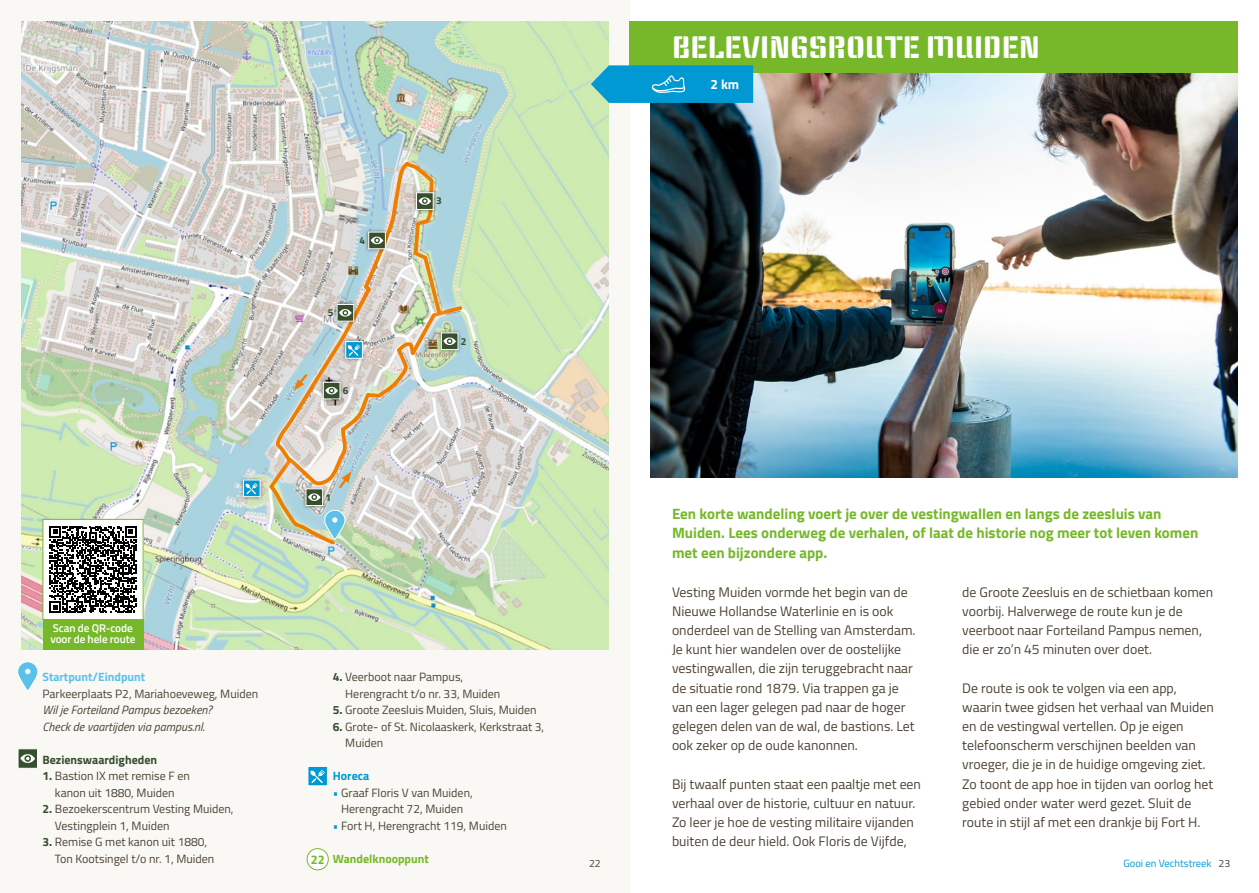
<style>
.page{position:relative;width:1259px;height:893px;background:#fff}
.page>*{position:absolute;margin:0;border:0;box-sizing:border-box;transform-origin:0 0}
.t1{font:30px "Keania One";color:#fff}
.t2{font:700 15px/19.5px "Titillium Web";color:#76b82a}
.t3{font:13.8px/19.2px "Titillium Web";color:#4c4233}
.t4{font:700 13.5px "Titillium Web";color:#fff}
.t5{font:700 12.45px "Titillium Web";color:#76b82a}
.t6{font:12px/16.5px "Titillium Web";color:#4c4233}
.t7{font:italic 12px/16.5px "Titillium Web";color:#4c4233}
.t8{font:700 12px "Titillium Web";color:#364f2d}
.t9{font:700 12px "Titillium Web";color:#5bc1e8}
.t10{font:700 12px "Titillium Web";color:#76b82a}
.t11{font:700 12px "Titillium Web";color:#0099d4}
.t12{font:600 11.25px/11.2px "Titillium Web";letter-spacing:-.01em;color:#fff}
.t13{font:10.5px "Titillium Web";color:#0099d4}
.t14{font:10.5px "Titillium Web";color:#4c4233}
.t15{font:700 10.05px "Titillium Web";color:#364f2d}
.s1{font-weight:700;color:#364f2d}
.s2{color:#0099d4}
.s3{color:#4c4233}
</style>
<div class="page">
<div style="left:0;top:0;width:629px;height:893px;background:#f9f8f5"></div>
<img style="left:21px;top:21px;width:587px;height:628px">
<div style="left:260px;top:297px;width:211px;height:256px;background:#fff;opacity:.75"></div>
<svg style="left:267px;top:304px;width:198px;height:242px;background:#d3d4ca"></svg>
<div style="left:266px;top:153px;width:184px;height:318px;background:#fff;opacity:.75"></div>
<img style="left:274px;top:160px;width:170px;height:304px">
<div style="left:307px;top:766px;width:21px;height:20px;background:#0099d4;border:1px solid #fff"></div>
<svg style="left:310px;top:770px;width:15px;height:13px"></svg>
<div style="left:307px;top:849px;width:21px;height:21px;background:#fff;border-radius:50%"></div>
<div style="left:307px;top:848px;width:22px;height:22px;border:1px solid #76b82a;border-radius:50%"></div>
<svg style="left:324px;top:508px;width:22px;height:33px"></svg>
<svg style="left:18px;top:662px;width:20px;height:28px"></svg>
<div style="left:18px;top:748px;width:20px;height:21px;background:#364f2d;border:1px solid #fff"></div>
<svg style="left:20px;top:754px;width:15px;height:9px"></svg>
<div style="left:341px;top:337px;width:26px;height:26px;background:#000;opacity:.51"></div>
<div style="left:345px;top:341px;width:18px;height:18px;background:#0099d4;border:1px solid #fff"></div>
<svg style="left:348px;top:344px;width:12px;height:12px"></svg>
<div style="left:239px;top:476px;width:25px;height:25px;background:#000;opacity:.51"></div>
<div style="left:243px;top:480px;width:17px;height:17px;background:#0099d4;border:1px solid #fff"></div>
<svg style="left:245px;top:483px;width:13px;height:11px"></svg>
<div style="left:364px;top:228px;width:26px;height:25px;background:#000;opacity:.51"></div>
<div style="left:368px;top:232px;width:18px;height:17px;background:#364f2d;border:1px solid #fff"></div>
<svg style="left:371px;top:237px;width:12px;height:7px"></svg>
<div style="left:333px;top:300px;width:25px;height:26px;background:#000;opacity:.51"></div>
<div style="left:337px;top:304px;width:17px;height:17px;background:#364f2d;border:1px solid #fff"></div>
<svg style="left:339px;top:309px;width:13px;height:8px"></svg>
<div style="left:302px;top:485px;width:25px;height:25px;background:#000;opacity:.51"></div>
<div style="left:306px;top:488px;width:17px;height:18px;background:#364f2d;border:1px solid #fff"></div>
<svg style="left:308px;top:493px;width:12px;height:8px"></svg>
<div style="left:319px;top:378px;width:25px;height:25px;background:#000;opacity:.51"></div>
<div style="left:323px;top:382px;width:17px;height:17px;background:#364f2d;border:1px solid #fff"></div>
<svg style="left:325px;top:387px;width:13px;height:7px"></svg>
<div style="left:437px;top:329px;width:25px;height:25px;background:#000;opacity:.51"></div>
<div style="left:441px;top:333px;width:17px;height:17px;background:#364f2d;border:1px solid #fff"></div>
<svg style="left:443px;top:337px;width:13px;height:8px"></svg>
<div style="left:412px;top:189px;width:25px;height:25px;background:#000;opacity:.51"></div>
<div style="left:416px;top:192px;width:17px;height:18px;background:#364f2d;border:1px solid #fff"></div>
<svg style="left:418px;top:197px;width:13px;height:8px"></svg>
<svg style="left:337px;top:471px;width:14px;height:19px"></svg>
<svg style="left:294px;top:372px;width:15px;height:19px"></svg>
<img style="left:651px;top:72px;width:586px;height:406px">
<div style="left:629px;top:21px;width:608px;height:51px;background:#76b82a"></div>
<svg style="left:591px;top:65px;width:162px;height:38px;background:#13a0d1"></svg>
<div style="left:43px;top:519px;width:100px;height:101px;background:#fff"></div>
<svg style="left:49px;top:526px;width:88px;height:87px"></svg>
<div style="left:43px;top:619px;width:100px;height:30px;background:#76b82a"></div>
<p class="t12" style="left:50px;top:622px;width:86px">Scan de QR-code voor de hele route</p>
<p class="t9" style="left:43px;top:668px;width:104px">Startpunt/Eindpunt</p>
<p class="t6" style="left:43px;top:684px;width:217px">Parkeerplaats P2, Mariahoeveweg, Muiden</p>
<p class="t7" style="left:43px;top:701px;width:171px">Wil je Forteiland Pampus bezoeken?<br>Check de vaartijden via pampus.nl.</p>
<p class="t8" style="left:43px;top:750px;width:116px">Bezienswaardigheden</p>
<p class="t6" style="left:43px;top:767px;width:149px;text-align:center"><span class="s1">1.</span> Bastion IX met remise F en kanon uit 1880, Muiden</p>
<p class="t6" style="left:55px;top:800px;width:180px;text-indent:-12px"><span class="s1">2.</span> Bezoekerscentrum Vesting Muiden,<br>Vestingplein 1, Muiden</p>
<p class="t6" style="left:55px;top:833px;width:161px;text-indent:-12px"><span class="s1">3.</span> Remise G met kanon uit 1880,<br>Ton Kootsingel t/o nr. 1, Muiden</p>
<p class="t15" style="left:328px;top:305px;width:7px">5</p>
<p class="t15" style="left:359px;top:233px;width:7px">4</p>
<p class="t15" style="left:343px;top:383px;width:7px">6</p>
<p class="t15" style="left:325px;top:489px;width:7px">1</p>
<p class="t15" style="left:436px;top:193px;width:7px">3</p>
<p class="t15" style="left:461px;top:333px;width:7px">2</p>
<p class="t5" style="left:311px;top:850px;width:15px">22</p>
<p class="t6" style="left:345px;top:668px;width:157px;text-indent:-12px"><span class="s1">4.</span> Veerboot naar Pampus,<br>Herengracht t/o nr. 33, Muiden</p>
<p class="t6" style="left:333px;top:701px;width:205px"><span class="s1">5.</span> Groote Zeesluis Muiden, Sluis, Muiden</p>
<p class="t6" style="left:345px;top:717px;width:200px;text-indent:-12px"><span class="s1">6.</span> Grote- of St. Nicolaaskerk, Kerkstraat 3,<br>Muiden</p>
<p class="t11" style="left:333px;top:767px;width:38px">Horeca</p>
<p class="t6" style="left:333px;top:783px;width:141px;text-align:center"><span class="s2">•</span> Graaf Floris V van Muiden,<br>Herengracht 72, Muiden</p>
<p class="t6" style="left:333px;top:816px;width:176px"><span class="s2">•</span> Fort H, Herengracht 119, Muiden</p>
<p class="t10" style="left:333px;top:849px;width:97px">Wandelknooppunt</p>
<h1 class="t1" style="left:672px;top:28px;width:369px">BELEVINGSROUTE MUIDEN</h1>
<p class="t4" style="left:710px;top:74px;width:30px">2 km</p>
<p class="t2" style="left:672px;top:503px;width:528px">Een korte wandeling voert je over de vestingwallen en langs de zeesluis van<br>Muiden. Lees onderweg de verhalen, of laat de historie nog meer tot leven komen met een bijzondere app.</p>
<p class="t3" style="left:962px;top:581px;width:252px">de Groote Zeesluis en de schietbaan komen voorbij. Halverwege de route kun je de veerboot naar Forteiland Pampus nemen, die er zo’n 45 minuten over doet.</p>
<p class="t3" style="left:962px;top:677px;width:253px">De route is ook te volgen via een app, waarin twee gidsen het verhaal van Muiden en de vestingwal vertellen. Op je eigen telefoonscherm verschijnen beelden van vroeger, die je in de huidige omgeving ziet.<br>Zo toont de app hoe in tijden van oorlog het gebied onder water werd gezet. Sluit de route in stijl af met een drankje bij Fort H.</p>
<p class="t3" style="left:672px;top:581px;width:245px">Vesting Muiden vormde het begin van de Nieuwe Hollandse Waterlinie en is ook onderdeel van de Stelling van Amsterdam.<br>Je kunt hier wandelen over de oostelijke vestingwallen, die zijn teruggebracht naar de situatie rond 1879. Via trappen ga je van een lager gelegen pad naar de hoger gelegen delen van de wal, de bastions. Let ook zeker op de oude kanonnen.</p>
<p class="t3" style="left:672px;top:773px;width:250px">Bij twaalf punten staat een paaltje met een verhaal over de historie, cultuur en natuur.<br>Zo leer je hoe de vesting militaire vijanden buiten de deur hield. Ook Floris de Vijfde,</p>
<p class="t14" style="left:589px;top:856px;width:13px">22</p>
<p class="t13" style="left:1123px;top:856px;width:108px">Gooi en Vechtstreek <span class="s3">23</span></p>
</div>
